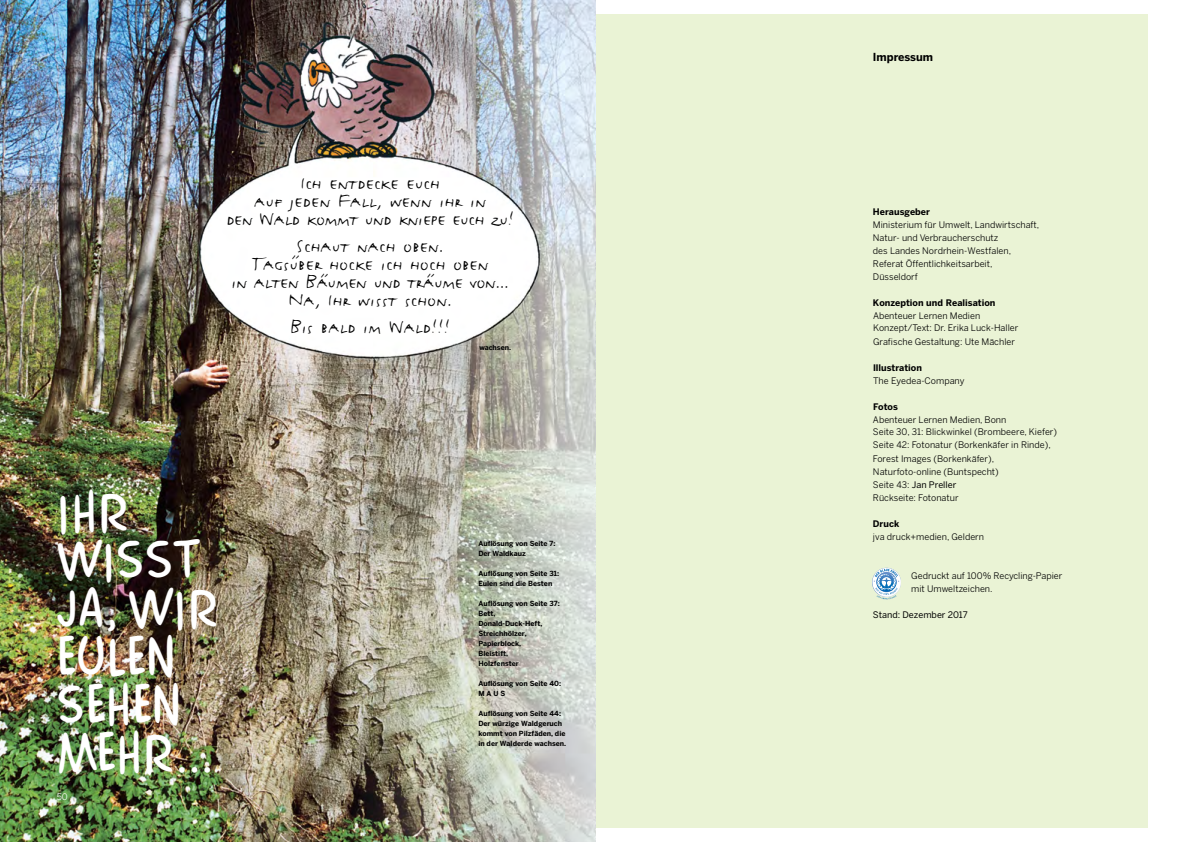
<style>
.page{position:relative;width:1191px;height:842px;background:#fff}
.page>*{position:absolute;margin:0;border:0;box-sizing:border-box;transform-origin:0 0}
.t1{font:48px/48px "Comics Car Toon";color:#fff}
.t2{font:25px/18px "FF Justlefthand Caps";color:#000;text-align:center}
.t3{font:700 11px "Benton Sans";color:#000}
.t4{font:9px/13px "Benton Sans";color:#000}
.t5{font:9px "Benton Sans";color:#000}
.t6{font:9px "Benton Sans";color:#fff}
.t7{font:700 7px/10px "Benton Sans";color:#000}
.s1{font-weight:700}
.s2{font-style:inherit}
</style>
<div class="page">
<img style="left:0;top:0;width:595px;height:842px">
<div style="left:595px;top:14px;width:553px;height:814px;background:#eaf3d5"></div>
<img style="left:595px;top:0;width:1px;height:842px">
<svg style="left:872px;top:568px;width:29px;height:29px"></svg>
<svg style="left:872px;top:568px;width:28px;height:28px"></svg>
<svg style="left:873px;top:569px;width:26px;height:30px"></svg>
<p class="t2" style="left:226px;top:173px;width:289px">Ich entdecke euch<br>auf jeden Fall, wenn ihr in<br>den Wald kommt und kniepe euch zu!</p>
<p class="t2" style="left:231px;top:236px;width:279px">Schaut nach oben.<br>Tagsüber hocke ich hoch oben<br>in alten Bäumen und träume von...<br>Na, Ihr wisst schon.</p>
<p class="t2" style="left:290px;top:317px;width:162px">Bis bald im Wald!!!</p>
<p class="t7" style="left:479px;top:342px;width:33px">wachsen.</p>
<p class="t1" style="left:58px;top:488px;width:161px">IHR<br>WISST<br>JA, WIR<br>EULEN<br>SEHEN<br>MEHR...</p>
<p class="t6" style="left:57px;top:792px;width:13px">50</p>
<p class="t7" style="left:478px;top:539px;width:78px">Auflösung von Seite 7:<br>Der Waldkauz</p>
<p class="t7" style="left:478px;top:568px;width:82px">Auflösung von Seite 31:<br>Eulen sind die Besten</p>
<p class="t7" style="left:478px;top:598px;width:83px">Auflösung von Seite 37:<br>Bett,<br>Donald-Duck-Heft,<br>Streichhölzer,<br>Papierblock,<br>Bleistift,<br>Holzfenster</p>
<p class="t7" style="left:478px;top:679px;width:84px">Auflösung von Seite 40:<br>M A U S</p>
<p class="t7" style="left:478px;top:709px;width:89px">Auflösung von Seite 44:<br>Der würzige Waldgeruch kommt von Pilzfäden, die in der Walderde wachsen.</p>
<p class="t3" style="left:873px;top:50px;width:62px">Impressum</p>
<p class="t4" style="left:873px;top:205px;width:168px"><span class="s1">Herausgeber<br></span>Ministerium für Umwelt, Landwirtschaft,<br>Natur- und Verbraucherschutz<br>des Landes Nordrhein-Westfalen,<br>Referat Öffentlichkeitsarbeit,<br>Düsseldorf</p>
<p class="t4" style="left:873px;top:296px;width:147px;line-height:12.7px"><span class="s1">Konzeption und Realisation<br></span>Abenteuer Lernen Medien<br>Konzept/Text: Dr. Erika Luck-Haller</p>
<p class="t4" style="left:873px;top:335px;width:143px">Grafische Gestaltung: Ute Mächler</p>
<p class="t4" style="left:873px;top:361px;width:93px"><span class="s1">Illustration<br></span>The Eyedea-Company</p>
<p class="t4" style="left:873px;top:400px;width:186px"><span class="s1">Fotos<br></span>Abenteuer Lernen Medien, Bonn<br>Seite 30, 31: Blickwinkel (Brombeere, Kiefer)<br>Seite 42: Fotonatur (Borkenkäfer in Rinde),<br>Forest Images (Borkenkäfer),<br>Naturfoto-online (Buntspecht)<br>Seite 43: <span class="s2">Jan Preller<br></span>Rückseite: Fotonatur</p>
<p class="t4" style="left:873px;top:517px;width:113px"><span class="s1">Druck<br></span>jva druck+medien, Geldern</p>
<p class="t4" style="left:911px;top:569px;width:153px">Gedruckt auf 100% Recycling-Papier mit Umweltzeichen.</p>
<p class="t5" style="left:873px;top:609px;width:96px">Stand: Dezember 2017</p>
</div>
